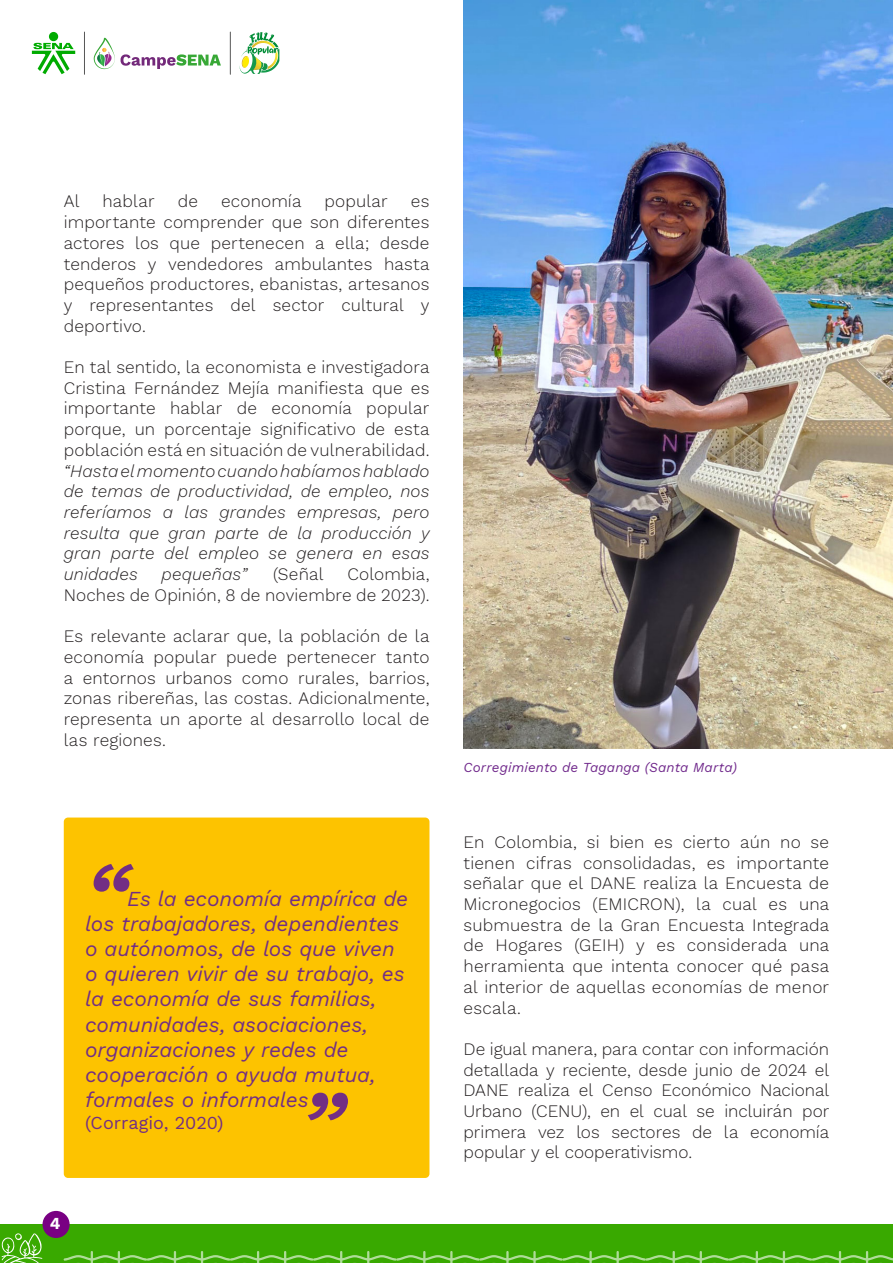
<style>
.page{position:relative;width:893px;height:1263px;background:#fff}
.page>*{position:absolute;margin:0;border:0;box-sizing:border-box;transform-origin:0 0}
.Content{font:italic 600 90px "Work Sans";color:#722e84}
.Content-2{font:italic 21px/25.2px "Work Sans";letter-spacing:-.005em;color:#722e84}
.Content-3{font:italic 600 21px "Work Sans";color:#722e84}
.Content-4{font:18px "Work Sans";color:#722e84}
.Content-5{font:300 17.25px/20.7px "Work Sans";letter-spacing:.01em;color:#231f20;text-align:justify}
.Content-6{font:italic 300 17.25px "Work Sans";letter-spacing:.005em;color:#231f20}
.t1{font:700 16.5px "Work Sans";color:#fff}
.Content-7{font:italic 13.5px "Work Sans";letter-spacing:.01em;color:#712a8c}
.s1{font-style:italic}
</style>
<div class="page">
<div style="left:0;top:1225px;width:893px;height:38px;background:#39a900"></div>
<svg style="left:1px;top:1233px;width:42px;height:30px"></svg>
<svg style="left:64px;top:1251px;width:829px;height:12px"></svg>
<div style="left:43px;top:1211px;width:27px;height:27px;background:#790083;border-radius:50%"></div>
<div style="left:64px;top:817px;width:365px;height:361px;background:#fdc300;border-radius:4px"></div>
<img style="left:463px;top:0;width:430px;height:748px">
<svg style="left:239px;top:32px;width:40px;height:42px"></svg>
<svg style="left:32px;top:43px;width:43px;height:31px"></svg>
<div style="left:49px;top:32px;width:9px;height:9px;background:#00ab00;border-radius:50%"></div>
<hr style="left:230px;top:32px;width:1px;height:42px;background:#575757">
<hr style="left:84px;top:32px;width:1px;height:42px;background:#575757">
<svg style="left:121px;top:54px;width:100px;height:15px"></svg>
<svg style="left:94px;top:38px;width:21px;height:31px"></svg>
<p class="Content-5" style="left:64px;top:190px;width:17px">Al</p>
<p class="Content-5" style="left:103px;top:190px;width:54px">hablar</p>
<p class="Content-5" style="left:178px;top:190px;width:22px">de</p>
<p class="Content-5" style="left:221px;top:190px;width:82px">economía</p>
<p class="Content-5" style="left:325px;top:190px;width:65px">popular</p>
<p class="Content-5" style="left:64px;top:190px;width:367px;text-indent:347px">es importante comprender que son diferentes actores los que pertenecen a ella; desde tenderos y vendedores ambulantes hasta pequeños productores, ebanistas, artesanos y representantes del sector cultural y deportivo.</p>
<p class="Content-5" style="left:64px;top:356px;width:367px">En tal sentido, la economista e investigadora Cristina Fernández Mejía manifiesta que es importante hablar de economía popular porque, un porcentaje significativo de esta población está en situación de vulnerabilidad. <span class="s1">“Hasta el momento cuando habíamos hablado de temas de productividad, de empleo, nos referíamos a las grandes empresas, pero resulta que gran parte de la producción y gran parte del empleo se genera en esas unidades</span></p>
<p class="Content-6" style="left:161px;top:561px;width:87px">pequeñas”</p>
<p class="Content-5" style="left:273px;top:563px;width:52px">(Señal</p>
<p class="Content-5" style="left:64px;top:563px;width:367px;text-align:right">Colombia,<br>Noches de Opinión, 8 de noviembre de 2023).</p>
<p class="Content-5" style="left:64px;top:625px;width:367px">Es relevante aclarar que, la población de la economía popular puede pertenecer tanto a entornos urbanos como rurales, barrios, zonas ribereñas, las costas. Adicionalmente, representa un aporte al desarrollo local de las regiones.</p>
<p class="Content" style="left:85px;top:827px;width:45px">“</p>
<p class="Content-2" style="left:85px;top:884px;width:325px;text-indent:42px">Es la economía empírica de los trabajadores, dependientes o autónomos, de los que viven o quieren vivir de su trabajo, es la economía de sus familias, comunidades, asociaciones, organizaciones y redes de cooperación o ayuda mutua, formales o informales</p>
<p class="Content" style="left:300px;top:1056px;width:45px">”</p>
<p class="Content-3" style="left:337px;top:1084px;width:7px">.</p>
<p class="Content-4" style="left:85px;top:1109px;width:140px">(Corragio, 2020)</p>
<p class="t1" style="left:50px;top:1211px;width:12px">4</p>
<p class="Content-7" style="left:463px;top:757px;width:275px">Corregimiento de Taganga (Santa Marta)</p>
<p class="Content-5" style="left:463px;top:831px;width:367px">En Colombia, si bien es cierto aún no se tienen cifras consolidadas, es importante señalar que el DANE realiza la Encuesta de Micronegocios (EMICRON), la cual es una submuestra de la Gran Encuesta Integrada de Hogares (GEIH) y es considerada una herramienta que intenta conocer qué pasa al interior de aquellas economías de menor escala.</p>
<p class="Content-5" style="left:463px;top:1038px;width:367px">De igual manera, para contar con información detallada y reciente, desde junio de 2024 el DANE realiza el Censo Económico Nacional Urbano (CENU), en el cual se incluirán por primera vez los sectores de la economía popular y el cooperativismo.</p>
</div>
